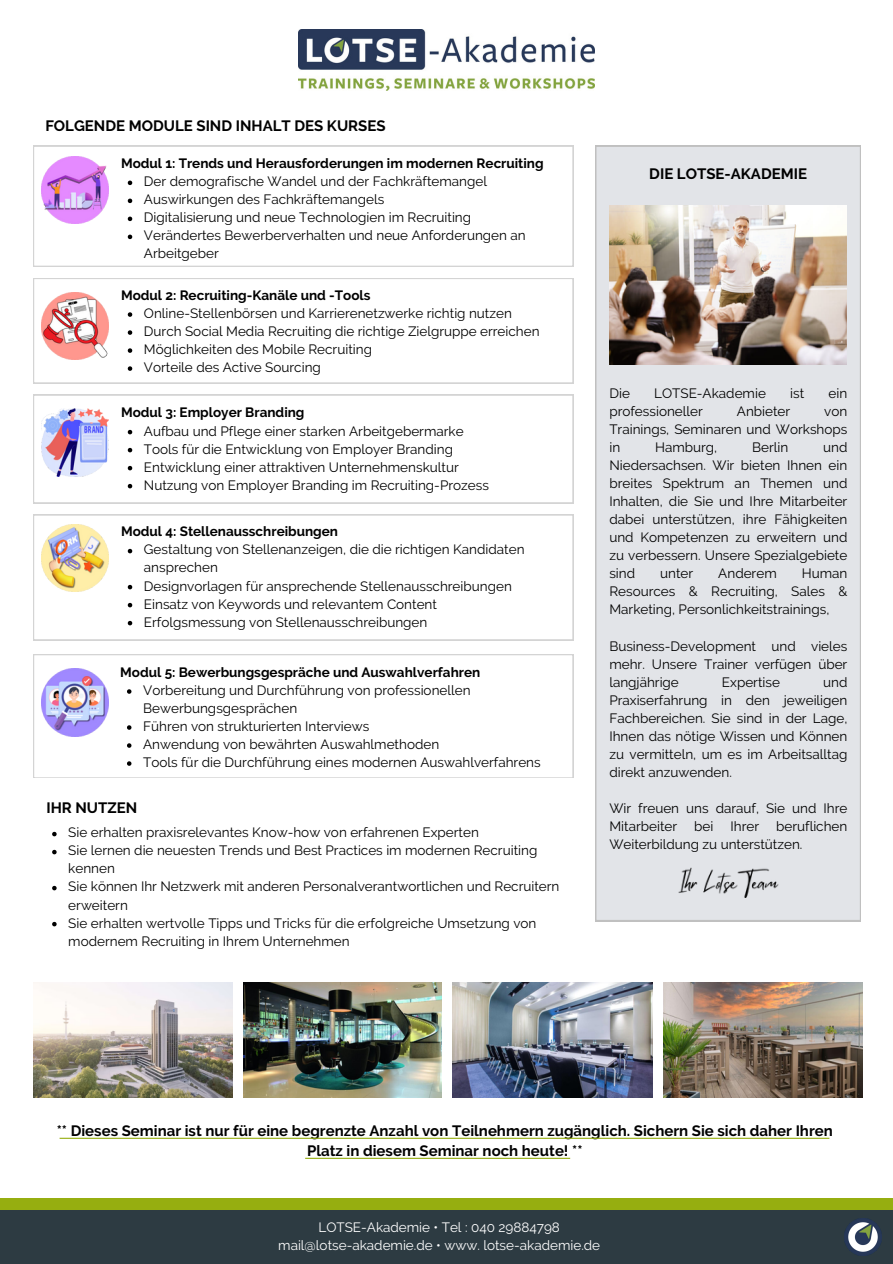
<style>
.page{position:relative;width:893px;height:1264px;background:#fff}
.page>*{position:absolute;margin:0;border:0;box-sizing:border-box;transform-origin:0 0}
.t1{font:700 15px/20.2px "Raleway";color:#000;text-align:center}
.t2{font:13.5px/18px "Raleway";color:#000}
.t3{font:700 13.5px "Raleway";color:#000}
.t4{font:13.5px "Raleway";color:#fff}
</style>
<div class="page">
<img style="left:33px;top:982px;width:199px;height:115px">
<img style="left:243px;top:982px;width:198px;height:115px">
<img style="left:453px;top:982px;width:199px;height:115px">
<img style="left:663px;top:982px;width:199px;height:115px">
<div style="left:0;top:1198px;width:892px;height:25px;background:#96ae10"></div>
<div style="left:0;top:1209px;width:892px;height:54px;background:#2d3b42"></div>
<img style="left:298px;top:30px;width:296px;height:61px">
<img style="left:844px;top:1218px;width:37px;height:37px">
<svg style="left:33px;top:146px;width:540px;height:120px"></svg>
<hr style="left:60px;top:1137px;width:769px;height:1px;background:#96ae10">
<hr style="left:305px;top:1157px;width:265px;height:1px;background:#96ae10">
<div style="left:595px;top:146px;width:265px;height:775px;background:#e2e4e8"></div>
<img style="left:609px;top:206px;width:237px;height:159px">
<img style="left:668px;top:867px;width:119px;height:30px">
<svg style="left:33px;top:278px;width:540px;height:105px"></svg>
<svg style="left:33px;top:395px;width:540px;height:108px"></svg>
<svg style="left:33px;top:514px;width:540px;height:126px"></svg>
<svg style="left:33px;top:654px;width:540px;height:124px"></svg>
<img style="left:41px;top:156px;width:68px;height:67px">
<img style="left:41px;top:292px;width:68px;height:67px">
<img style="left:41px;top:409px;width:68px;height:67px">
<img style="left:41px;top:524px;width:68px;height:68px">
<img style="left:41px;top:668px;width:68px;height:68px">
<svg style="left:128px;top:181px;width:4px;height:4px"></svg>
<svg style="left:128px;top:199px;width:4px;height:4px"></svg>
<svg style="left:128px;top:217px;width:4px;height:4px"></svg>
<svg style="left:128px;top:235px;width:4px;height:4px"></svg>
<svg style="left:128px;top:312px;width:4px;height:5px"></svg>
<svg style="left:128px;top:330px;width:4px;height:5px"></svg>
<svg style="left:128px;top:348px;width:4px;height:5px"></svg>
<svg style="left:128px;top:366px;width:4px;height:5px"></svg>
<svg style="left:128px;top:430px;width:4px;height:4px"></svg>
<svg style="left:128px;top:448px;width:4px;height:4px"></svg>
<svg style="left:128px;top:466px;width:4px;height:4px"></svg>
<svg style="left:128px;top:484px;width:4px;height:4px"></svg>
<svg style="left:128px;top:549px;width:4px;height:4px"></svg>
<svg style="left:128px;top:585px;width:4px;height:4px"></svg>
<svg style="left:128px;top:603px;width:4px;height:4px"></svg>
<svg style="left:128px;top:621px;width:4px;height:4px"></svg>
<svg style="left:127px;top:689px;width:4px;height:4px"></svg>
<svg style="left:127px;top:725px;width:4px;height:4px"></svg>
<svg style="left:127px;top:743px;width:4px;height:4px"></svg>
<svg style="left:127px;top:761px;width:4px;height:4px"></svg>
<svg style="left:52px;top:831px;width:5px;height:5px"></svg>
<svg style="left:52px;top:849px;width:5px;height:5px"></svg>
<svg style="left:52px;top:885px;width:5px;height:5px"></svg>
<svg style="left:52px;top:921px;width:5px;height:5px"></svg>
<h1 class="t1" style="left:45px;top:115px;width:342px">FOLGENDE MODULE SIND INHALT DES KURSES</h1>
<p class="t3" style="left:121px;top:155px;width:424px">Modul 1: Trends und Herausforderungen im modernen Recruiting</p>
<p class="t2" style="left:144px;top:172px;width:344px">Der demografische Wandel und der Fachkräftemangel</p>
<p class="t2" style="left:144px;top:190px;width:242px">Auswirkungen des Fachkräftemangels</p>
<p class="t2" style="left:144px;top:208px;width:329px">Digitalisierung und neue Technologien im Recruiting</p>
<p class="t2" style="left:144px;top:226px;width:383px">Verändertes Bewerberverhalten und neue Anforderungen an<br>Arbeitgeber</p>
<h2 class="t3" style="left:121px;top:287px;width:251px">Modul 2: Recruiting-Kanäle und -Tools</h2>
<p class="t2" style="left:144px;top:304px;width:369px">Online-Stellenbörsen und Karrierenetzwerke richtig nutzen</p>
<p class="t2" style="left:144px;top:322px;width:397px">Durch Social Media Recruiting die richtige Zielgruppe erreichen</p>
<p class="t2" style="left:144px;top:340px;width:229px">Möglichkeiten des Mobile Recruiting</p>
<p class="t2" style="left:144px;top:358px;width:178px">Vorteile des Active Sourcing</p>
<p class="t3" style="left:121px;top:405px;width:185px">Modul 3: Employer Branding</p>
<h2 class="t2" style="left:144px;top:422px;width:321px">Aufbau und Pflege einer starken Arbeitgebermarke</h2>
<p class="t2" style="left:144px;top:440px;width:310px">Tools für die Entwicklung von Employer Branding</p>
<p class="t2" style="left:144px;top:458px;width:316px">Entwicklung einer attraktiven Unternehmenskultur</p>
<p class="t2" style="left:144px;top:476px;width:346px">Nutzung von Employer Branding im Recruiting-Prozess</p>
<p class="t3" style="left:121px;top:524px;width:218px">Modul 4: Stellenausschreibungen</p>
<p class="t2" style="left:144px;top:540px;width:382px">Gestaltung von Stellenanzeigen, die die richtigen Kandidaten ansprechen</p>
<h2 class="t2" style="left:144px;top:576px;width:369px">Designvorlagen für ansprechende Stellenausschreibungen</h2>
<p class="t2" style="left:144px;top:594px;width:294px">Einsatz von Keywords und relevantem Content</p>
<p class="t2" style="left:144px;top:612px;width:285px">Erfolgsmessung von Stellenausschreibungen</p>
<p class="t3" style="left:120px;top:664px;width:361px">Modul 5: Bewerbungsgespräche und Auswahlverfahren</p>
<p class="t2" style="left:143px;top:681px;width:329px">Vorbereitung und Durchführung von professionellen<br>Bewerbungsgesprächen</p>
<h1 class="t2" style="left:143px;top:717px;width:228px">Führen von strukturierten Interviews</h1>
<p class="t2" style="left:143px;top:735px;width:297px">Anwendung von bewährten Auswahlmethoden</p>
<p class="t2" style="left:143px;top:753px;width:399px">Tools für die Durchführung eines modernen Auswahlverfahrens</p>
<p class="t1" style="left:46px;top:797px;width:92px">IHR NUTZEN</p>
<p class="t2" style="left:68px;top:823px;width:412px">Sie erhalten praxisrelevantes Know-how von erfahrenen Experten</p>
<p class="t2" style="left:68px;top:841px;width:470px">Sie lernen die neuesten Trends und Best Practices im modernen Recruiting kennen</p>
<p class="t2" style="left:68px;top:877px;width:492px">Sie können Ihr Netzwerk mit anderen Personalverantwortlichen und Recruitern erweitern</p>
<p class="t2" style="left:68px;top:913px;width:469px">Sie erhalten wertvolle Tipps und Tricks für die erfolgreiche Umsetzung von modernem Recruiting in Ihrem Unternehmen</p>
<h2 class="t1" style="left:649px;top:164px;width:159px">DIE LOTSE-AKADEMIE</h2>
<p class="t2" style="left:609px;top:384px;width:22px">Die</p>
<p class="t2" style="left:654px;top:384px;width:113px">LOTSE-Akademie</p>
<p class="t2" style="left:790px;top:384px;width:16px">ist</p>
<p class="t2" style="left:828px;top:384px;width:20px">ein</p>
<p class="t2" style="left:609px;top:402px;width:95px">professioneller</p>
<p class="t2" style="left:736px;top:402px;width:55px">Anbieter</p>
<p class="t2" style="left:609px;top:402px;width:239px;text-align:justify;text-indent:215px">von Trainings, Seminaren und Workshops in</p>
<p class="t2" style="left:609px;top:438px;width:239px;text-align:justify;text-indent:214px">und Niedersachsen. Wir bieten Ihnen ein breites Spektrum an Themen und Inhalten, die Sie und Ihre Mitarbeiter dabei unterstützen, ihre Fähigkeiten und Kompetenzen zu erweitern und zu verbessern. Unsere Spezialgebiete sind</p>
<p class="t2" style="left:655px;top:438px;width:64px">Hamburg,</p>
<p class="t2" style="left:752px;top:438px;width:38px">Berlin</p>
<p class="t2" style="left:660px;top:564px;width:35px">unter</p>
<p class="t2" style="left:718px;top:564px;width:60px">Anderem</p>
<p class="t2" style="left:609px;top:564px;width:239px;text-align:justify;text-indent:192px">Human Resources &amp; Recruiting, Sales &amp; Marketing, Personlichkeitstrainings,</p>
<p class="t2" style="left:609px;top:636px;width:239px;text-align:justify">Business-Development und vieles mehr. Unsere Trainer verfügen über langjährige</p>
<p class="t2" style="left:609px;top:672px;width:239px;text-align:justify;text-indent:214px">und Praxiserfahrung in den jeweiligen Fachbereichen. Sie sind in der Lage, Ihnen das nötige Wissen und Können zu vermitteln, um es im Arbeitsalltag direkt anzuwenden.</p>
<p class="t2" style="left:609px;top:798px;width:239px">Wir freuen uns darauf, Sie und Ihre<br>Mitarbeiter</p>
<p class="t2" style="left:722px;top:672px;width:59px">Expertise</p>
<p class="t2" style="left:609px;top:816px;width:239px;text-indent:167px">beruflichen<br>Weiterbildung zu unterstützen.</p>
<p class="t2" style="left:694px;top:816px;width:21px">bei</p>
<p class="t2" style="left:730px;top:816px;width:30px">Ihrer</p>
<p class="t1" style="left:57px;top:1120px;width:777px">** Dieses Seminar ist nur für eine begrenzte Anzahl von Teilnehmern zugänglich. Sichern Sie sich daher Ihren<br>Platz in diesem Seminar noch heute! **</p>
<p class="t4" style="left:318px;top:1219px;width:243px">LOTSE-Akademie • Tel : 040 29884798</p>
<p class="t4" style="left:278px;top:1237px;width:323px">mail@lotse-akademie.de • www. lotse-akademie.de</p>
</div>
